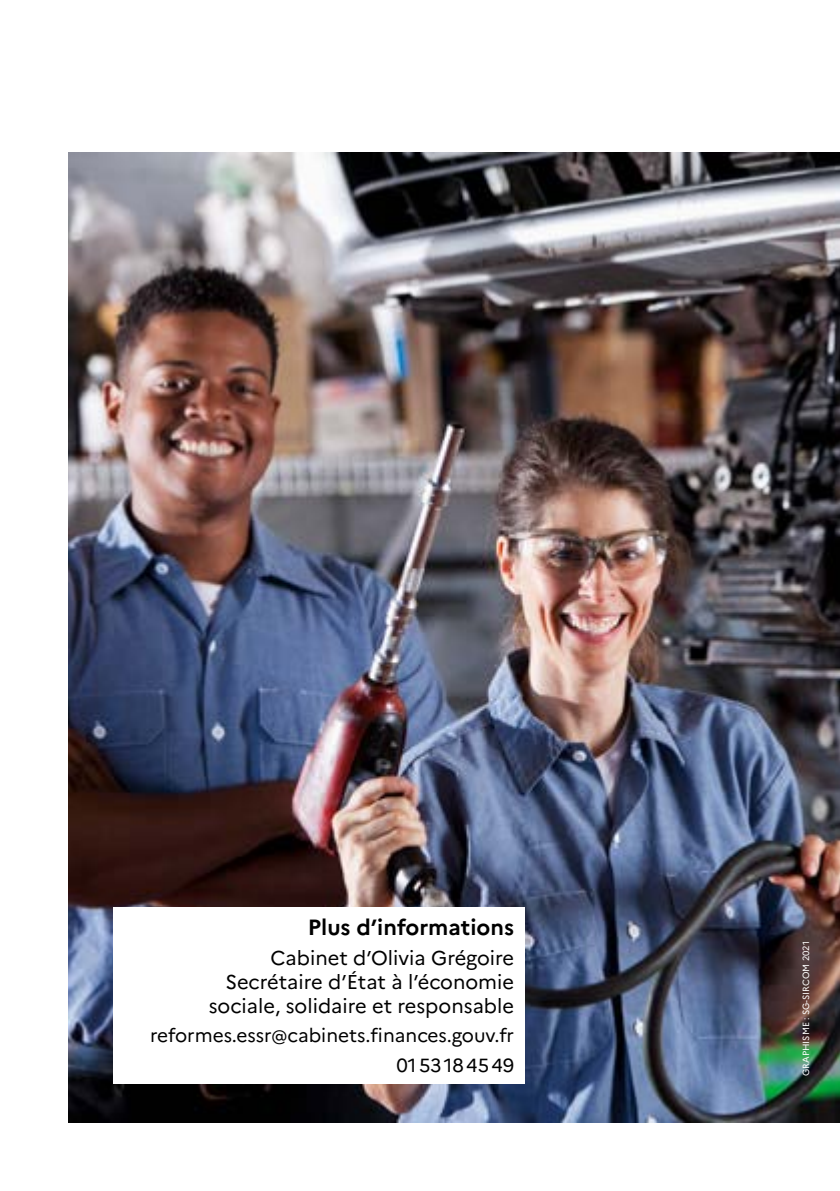
<style>
.page{position:relative;width:840px;height:1191px;background:#fff}
.page>*{position:absolute;margin:0;border:0;box-sizing:border-box;transform-origin:0 0}
.t1{font:700 22px "Marianne";color:#000}
.t2{font:20px/24px "Marianne";color:#000;text-align:right}
.t3{font:19px/29.6px "Marianne";color:#000;text-align:right}
.t4{font:9px "Marianne";color:#fff}
</style>
<div class="page">
<img style="left:68px;top:153px;width:771px;height:970px">
<div style="left:113px;top:907px;width:412px;height:176px;background:#fff"></div>
<p class="t1" style="left:308px;top:913px;width:207px">Plus d’informations</p>
<p class="t2" style="left:209px;top:945px;width:307px">Cabinet d’Olivia Grégoire<br>Secrétaire d’État à l’économie sociale, solidaire et responsable</p>
<p class="t3" style="left:150px;top:1020px;width:365px">reformes.essr@cabinets.finances.gouv.fr<br>0153184549</p>
<p class="t4" style="left:800px;top:1076px;width:136px;rotate:-90deg">GRAPHISME : SG-SIRCOM 2021</p>
</div>
